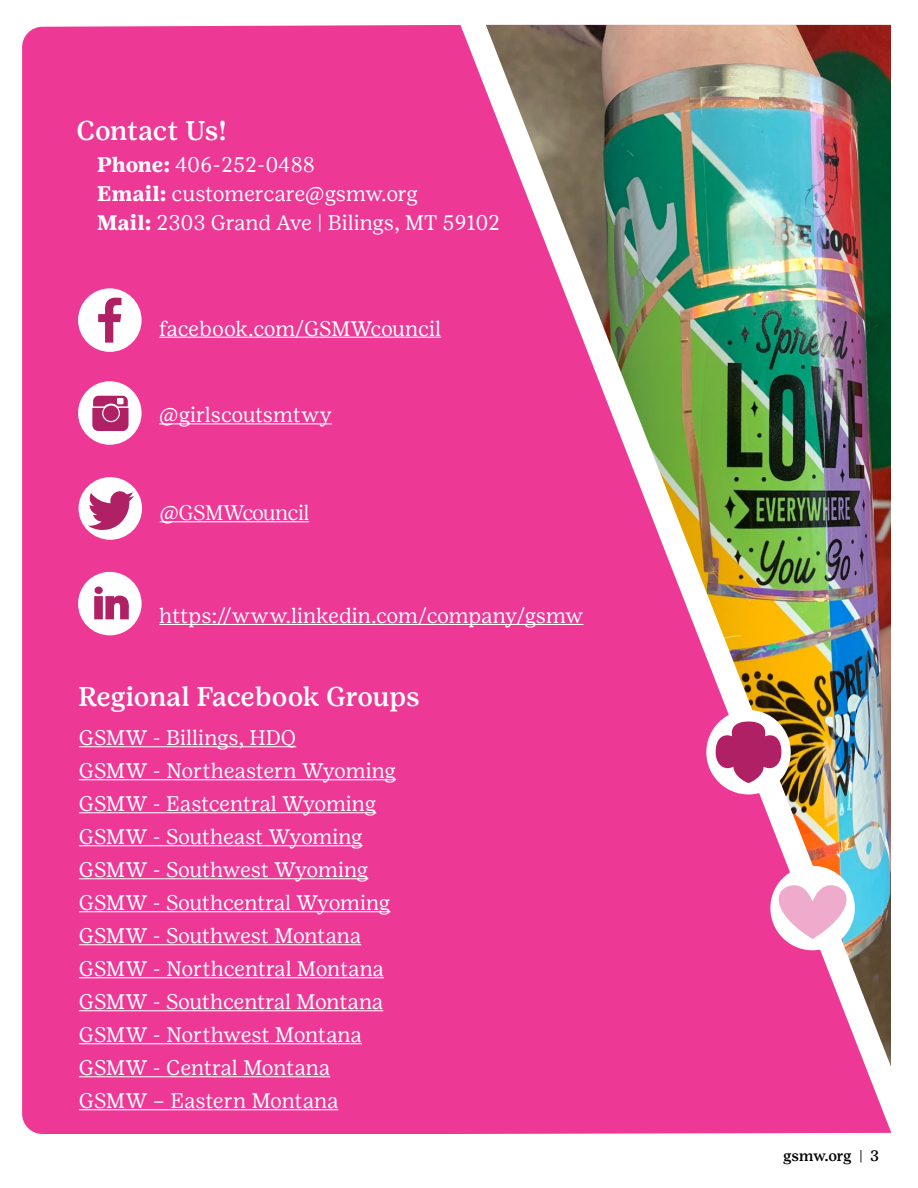
<style>
.page{position:relative;width:918px;height:1188px;background:#fff}
.page>*{position:absolute;margin:0;border:0;box-sizing:border-box;transform-origin:0 0}
.t1{font:500 27px "Girl Scout Text";letter-spacing:-.015em;color:#fff}
.t2{font:21px/33px "Girl Scout Text";letter-spacing:-.01em;color:#fff}
.t3{font:300 21px "Girl Scout Display";letter-spacing:-.005em;color:#fff}
.t4{font:500 15px "Girl Scout Text";letter-spacing:-.02em;color:#000}
.s1{font-weight:700}
</style>
<div class="page">
<div style="left:22px;top:25px;width:438px;height:1109px;background:#ed3896"></div>
<img style="left:460px;top:24px;width:431px;height:1110px">
<div style="left:706px;top:710px;width:85px;height:84px;background:#fff;border-radius:50%"></div>
<svg style="left:716px;top:722px;width:65px;height:61px"></svg>
<div style="left:78px;top:288px;width:64px;height:64px;background:#fff;border-radius:50%"></div>
<svg style="left:98px;top:298px;width:24px;height:45px"></svg>
<hr style="left:159px;top:337px;width:282px;height:1px;background:#fff">
<div style="left:78px;top:381px;width:64px;height:64px;background:#fff;border-radius:50%"></div>
<svg style="left:92px;top:396px;width:37px;height:35px"></svg>
<hr style="left:159px;top:423px;width:173px;height:1px;background:#fff">
<div style="left:79px;top:477px;width:63px;height:63px;background:#fff;border-radius:50%"></div>
<svg style="left:88px;top:491px;width:46px;height:39px"></svg>
<hr style="left:160px;top:521px;width:149px;height:1px;background:#fff">
<div style="left:78px;top:572px;width:64px;height:63px;background:#fff;border-radius:50%"></div>
<div style="left:95px;top:587px;width:8px;height:7px;background:#af2064;border-radius:50%"></div>
<div style="left:94px;top:596px;width:9px;height:23px;background:#af2064;border:2px solid #af2064"></div>
<svg style="left:105px;top:595px;width:24px;height:25px"></svg>
<hr style="left:159px;top:624px;width:424px;height:1px;background:#fff">
<div style="left:770px;top:866px;width:85px;height:84px;background:#fff;border-radius:50%"></div>
<svg style="left:771px;top:880px;width:83px;height:59px"></svg>
<hr style="left:79px;top:746px;width:217px;height:1px;background:#fff">
<hr style="left:79px;top:779px;width:317px;height:1px;background:#fff">
<hr style="left:79px;top:812px;width:297px;height:1px;background:#fff">
<hr style="left:79px;top:845px;width:284px;height:1px;background:#fff">
<hr style="left:79px;top:878px;width:289px;height:1px;background:#fff">
<hr style="left:79px;top:911px;width:311px;height:1px;background:#fff">
<hr style="left:79px;top:944px;width:282px;height:1px;background:#fff">
<hr style="left:79px;top:977px;width:305px;height:1px;background:#fff">
<hr style="left:79px;top:1010px;width:304px;height:1px;background:#fff">
<hr style="left:79px;top:1043px;width:283px;height:1px;background:#fff">
<hr style="left:79px;top:1076px;width:251px;height:1px;background:#fff">
<hr style="left:79px;top:1109px;width:259px;height:1px;background:#fff">
<p class="t1" style="left:77px;top:114px;width:152px">Contact Us!</p>
<p class="t2" style="left:97px;top:150px;width:405px;line-height:28.7px"><span class="s1">Phone:</span> 406-252-0488<br><span class="s1">Email:</span> customercare@gsmw.org<br><span class="s1">Mail:</span> 2303 Grand Ave | Bilings, MT 59102</p>
<p class="t2" style="left:159px;top:311px;width:283px">facebook.com/GSMWcouncil</p>
<p class="t2" style="left:159px;top:398px;width:174px">@girlscoutsmtwy</p>
<p class="t3" style="left:160px;top:500px;width:151px">@GSMWcouncil</p>
<p class="t2" style="left:159px;top:599px;width:426px">https://www.linkedin.com/company/gsmw</p>
<p class="t1" style="left:78px;top:680px;width:343px">Regional Facebook Groups</p>
<p class="t2" style="left:79px;top:721px;width:319px">GSMW - Billings, HDQ<br>GSMW - Northeastern Wyoming<br>GSMW - Eastcentral Wyoming<br>GSMW - Southeast Wyoming<br>GSMW - Southwest Wyoming<br>GSMW - Southcentral Wyoming<br>GSMW - Southwest Montana<br>GSMW - Northcentral Montana<br>GSMW - Southcentral Montana<br>GSMW - Northwest Montana<br>GSMW - Central Montana<br>GSMW – Eastern Montana</p>
<p class="t4" style="left:783px;top:1147px;width:97px">gsmw.org | 3</p>
</div>
